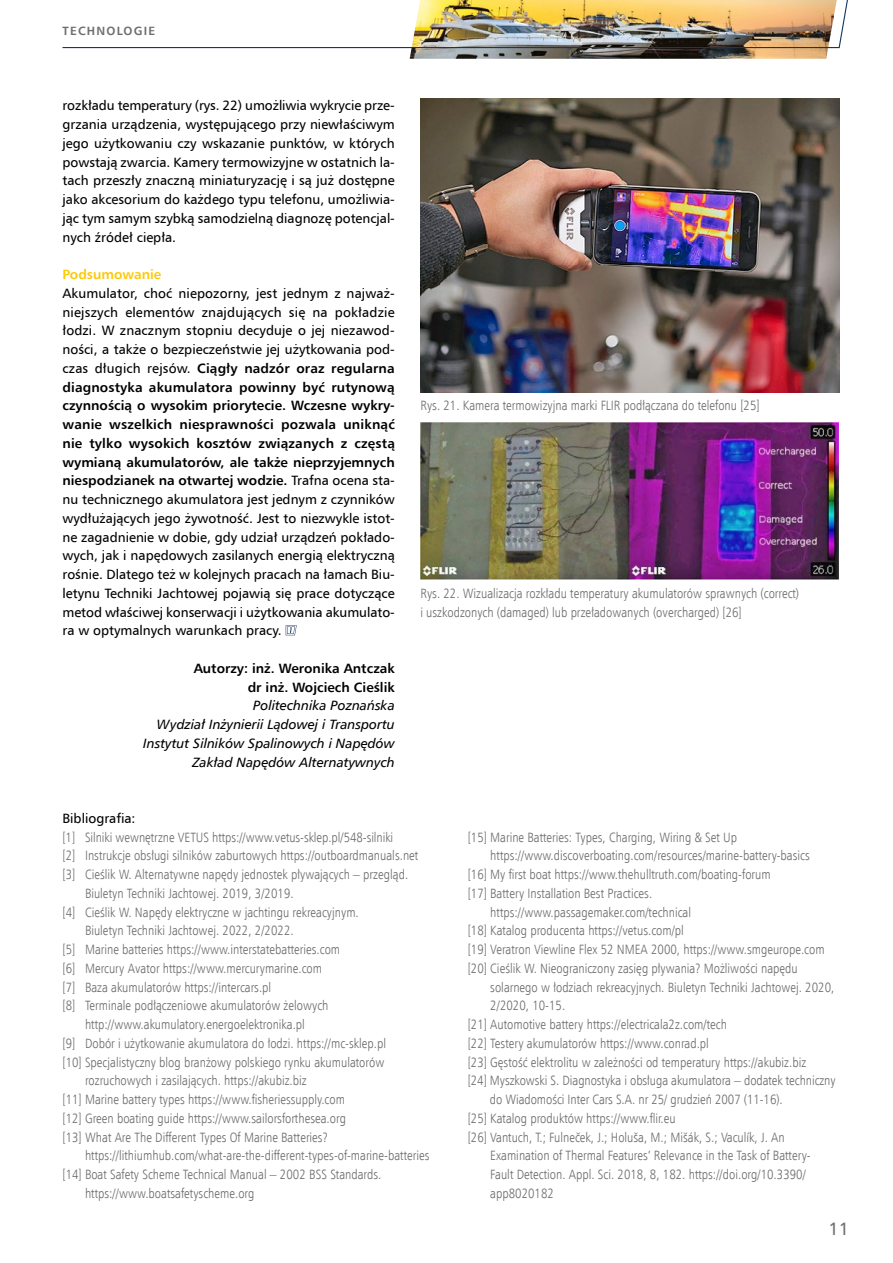
<style>
.page{position:relative;width:893px;height:1263px;background:#fff}
.page>*{position:absolute;margin:0;border:0;box-sizing:border-box;transform-origin:0 0}
.t1{font:18px "Humnst 777 EU";color:#6e6e6e}
.t2{font:13.5px/18.8px "Humnst 777 Lt Cn EU";color:#6e6e6e}
.t3{font:13.5px/18.8px "Humnst 777 EU";color:#000;text-align:justify}
.t4{font:italic 13.5px/18.8px "Humnst 777 EU";color:#000;text-align:right}
.t5{font:700 13.5px/18.8px "Humnst 777 EU";color:#000;text-align:right}
.t6{font:700 13.5px "Humnst 777 EU";color:#fec900}
.t7{font:700 12px "Humnst 777 EU";letter-spacing:.1em;color:#6e6e6e}
.s1{font-weight:700}
</style>
<div class="page">
<img style="left:410px;top:49px;width:418px;height:10px">
<svg style="left:286px;top:625px;width:11px;height:10px"></svg>
<img style="left:420px;top:422px;width:419px;height:158px">
<img style="left:420px;top:99px;width:419px;height:293px">
<img style="left:62px;top:0;width:786px;height:49px">
<p class="t7" style="left:63px;top:24px;width:94px">TECHNOLOGIE</p>
<p class="t3" style="left:63px;top:96px;width:334px">rozkładu temperatury (rys. 22) umożliwia wykrycie prze&shy;grzania urządzenia, występującego przy niewłaściwym jego użytkowaniu czy wskazanie punktów, w których powstają zwarcia. Kamery termowizyjne w ostatnich la&shy;tach przeszły znaczną miniaturyzację i są już dostępne jako akcesorium do każdego typu telefonu, umożliwia&shy;jąc tym samym szybką samodzielną diagnozę potencjal&shy;nych źródeł ciepła.</p>
<p class="t6" style="left:63px;top:266px;width:100px">Podsumowanie</p>
<p class="t3" style="left:63px;top:283px;width:334px">Akumulator, choć niepozorny, jest jednym z najważ&shy;niejszych elementów znajdujących się na pokładzie łodzi. W znacznym stopniu decyduje o jej niezawod&shy;ności, a także o bezpieczeństwie jej użytkowania pod&shy;czas długich rejsów. <span class="s1">Ciągły nadzór oraz regularna diagnostyka akumulatora powinny być rutynową czynnością o wysokim priorytecie. Wczesne wykry&shy;wanie wszelkich niesprawności pozwala uniknąć nie tylko wysokich kosztów związanych z częstą wymianą akumulatorów, ale także nieprzyjemnych niespodzianek na otwartej wodzie.</span> Trafna ocena sta&shy;nu technicznego akumulatora jest jednym z czynników wydłużających jego żywotność. Jest to niezwykle istot&shy;ne zagadnienie w dobie, gdy udział urządzeń pokłado&shy;wych, jak i napędowych zasilanych energią elektryczną rośnie. Dlatego też w kolejnych pracach na łamach Biu&shy;letynu Techniki Jachtowej pojawią się prace dotyczące metod właściwej konserwacji i użytkowania akumulato&shy;ra w optymalnych warunkach pracy.</p>
<p class="t5" style="left:194px;top:659px;width:203px">Autorzy: inż. Weronika Antczak dr inż. Wojciech Cieślik</p>
<p class="t4" style="left:143px;top:696px;width:253px">Politechnika Poznańska<br>Wydział Inżynierii Lądowej i Transportu Instytut Silników Spalinowych i Napędów Zakład Napędów Alternatywnych</p>
<p class="t2" style="left:420px;top:396px;width:341px">Rys. 21. Kamera termowizyjna marki FLIR podłączana do telefonu [25]</p>
<p class="t2" style="left:420px;top:584px;width:380px">Rys. 22. Wizualizacja rozkładu temperatury akumulatorów sprawnych (correct) i uszkodzonych (damaged) lub przeładowanych (overcharged) [26]</p>
<p class="t3" style="left:63px;top:808px;width:74px">Bibliografia:</p>
<p class="t2" style="left:63px;top:827px;width:332px">[1] Silniki wewnętrzne VETUS https://www.vetus-sklep.pl/548-silniki</p>
<p class="t2" style="left:63px;top:846px;width:357px">[2] Instrukcje obsługi silników zaburtowych https://outboardmanuals.net</p>
<p class="t2" style="left:63px;top:865px;width:347px">[3] Cieślik W. Alternatywne napędy jednostek pływających – przegląd.</p>
<p class="t2" style="left:85px;top:884px;width:210px">Biuletyn Techniki Jachtowej. 2019, 3/2019.</p>
<p class="t2" style="left:63px;top:902px;width:298px">[4] Cieślik W. Napędy elektryczne w jachtingu rekreacyjnym.</p>
<p class="t2" style="left:85px;top:921px;width:210px">Biuletyn Techniki Jachtowej. 2022, 2/2022.</p>
<p class="t2" style="left:63px;top:940px;width:279px">[5] Marine batteries https://www.interstatebatteries.com</p>
<p class="t2" style="left:63px;top:959px;width:261px">[6] Mercury Avator https://www.mercurymarine.com</p>
<p class="t2" style="left:63px;top:977px;width:210px">[7] Baza akumulatorów https://intercars.pl</p>
<p class="t2" style="left:63px;top:996px;width:267px">[8] Terminale podłączeniowe akumulatorów żelowych</p>
<p class="t2" style="left:85px;top:1015px;width:221px">http://www.akumulatory.energoelektronika.pl</p>
<p class="t2" style="left:63px;top:1034px;width:325px">[9] Dobór i użytkowanie akumulatora do łodzi. https://mc-sklep.pl</p>
<p class="t2" style="left:63px;top:1052px;width:323px">[10] Specjalistyczny blog branżowy polskiego rynku akumulatorów</p>
<p class="t2" style="left:85px;top:1071px;width:223px">rozruchowych i zasilających. https://akubiz.biz</p>
<p class="t2" style="left:63px;top:1090px;width:284px">[11] Marine battery types https://www.fisheriessupply.com</p>
<p class="t2" style="left:63px;top:1109px;width:285px">[12] Green boating guide https://www.sailorsforthesea.org</p>
<p class="t2" style="left:63px;top:1127px;width:267px">[13] What Are The Different Types Of Marine Batteries?</p>
<p class="t2" style="left:85px;top:1146px;width:346px">https://lithiumhub.com/what-are-the-different-types-of-marine-batteries</p>
<p class="t2" style="left:63px;top:1165px;width:320px">[14] Boat Safety Scheme Technical Manual – 2002 BSS Standards.</p>
<p class="t2" style="left:85px;top:1184px;width:171px">https://www.boatsafetyscheme.org</p>
<p class="t2" style="left:468px;top:827px;width:271px">[15] Marine Batteries: Types, Charging, Wiring &amp; Set Up</p>
<p class="t2" style="left:490px;top:846px;width:321px">https://www.discoverboating.com/resources/marine-battery-basics</p>
<p class="t2" style="left:468px;top:865px;width:304px">[16] My first boat https://www.thehulltruth.com/boating-forum</p>
<p class="t2" style="left:468px;top:884px;width:186px">[17] Battery Installation Best Practices.</p>
<p class="t2" style="left:490px;top:902px;width:202px">https://www.passagemaker.com/technical</p>
<p class="t2" style="left:468px;top:921px;width:218px">[18] Katalog producenta https://vetus.com/pl</p>
<p class="t2" style="left:468px;top:940px;width:358px">[19] Veratron Viewline Flex 52 NMEA 2000, https://www.smgeurope.com</p>
<p class="t2" style="left:468px;top:959px;width:331px">[20] Cieślik W. Nieograniczony zasięg pływania? Możliwości napędu</p>
<p class="t2" style="left:490px;top:977px;width:346px">solarnego w łodziach rekreacyjnych. Biuletyn Techniki Jachtowej. 2020,</p>
<p class="t2" style="left:490px;top:996px;width:77px">2/2020, 10-15.</p>
<p class="t2" style="left:468px;top:1015px;width:261px">[21] Automotive battery https://electricala2z.com/tech</p>
<p class="t2" style="left:468px;top:1034px;width:243px">[22] Testery akumulatorów https://www.conrad.pl</p>
<p class="t2" style="left:468px;top:1052px;width:340px">[23] Gęstość elektrolitu w zależności od temperatury https://akubiz.biz</p>
<p class="t2" style="left:468px;top:1071px;width:369px">[24] Myszkowski S. Diagnostyka i obsługa akumulatora – dodatek techniczny</p>
<p class="t2" style="left:490px;top:1090px;width:294px">do Wiadomości Inter Cars S.A. nr 25/ grudzień 2007 (11-16).</p>
<p class="t2" style="left:468px;top:1109px;width:209px">[25] Katalog produktów https://www.flir.eu</p>
<p class="t2" style="left:468px;top:1127px;width:318px">[26] Vantuch, T.; Fulneček, J.; Holuša, M.; Mišák, S.; Vaculík, J. An</p>
<p class="t2" style="left:490px;top:1146px;width:322px">Examination of Thermal Features’ Relevance in the Task of Battery-</p>
<p class="t2" style="left:490px;top:1165px;width:317px">Fault Detection. Appl. Sci. 2018, 8, 182. https://doi.org/10.3390/</p>
<p class="t2" style="left:490px;top:1184px;width:65px">app8020182</p>
<h1 class="t1" style="left:829px;top:1218px;width:22px">11</h1>
</div>
